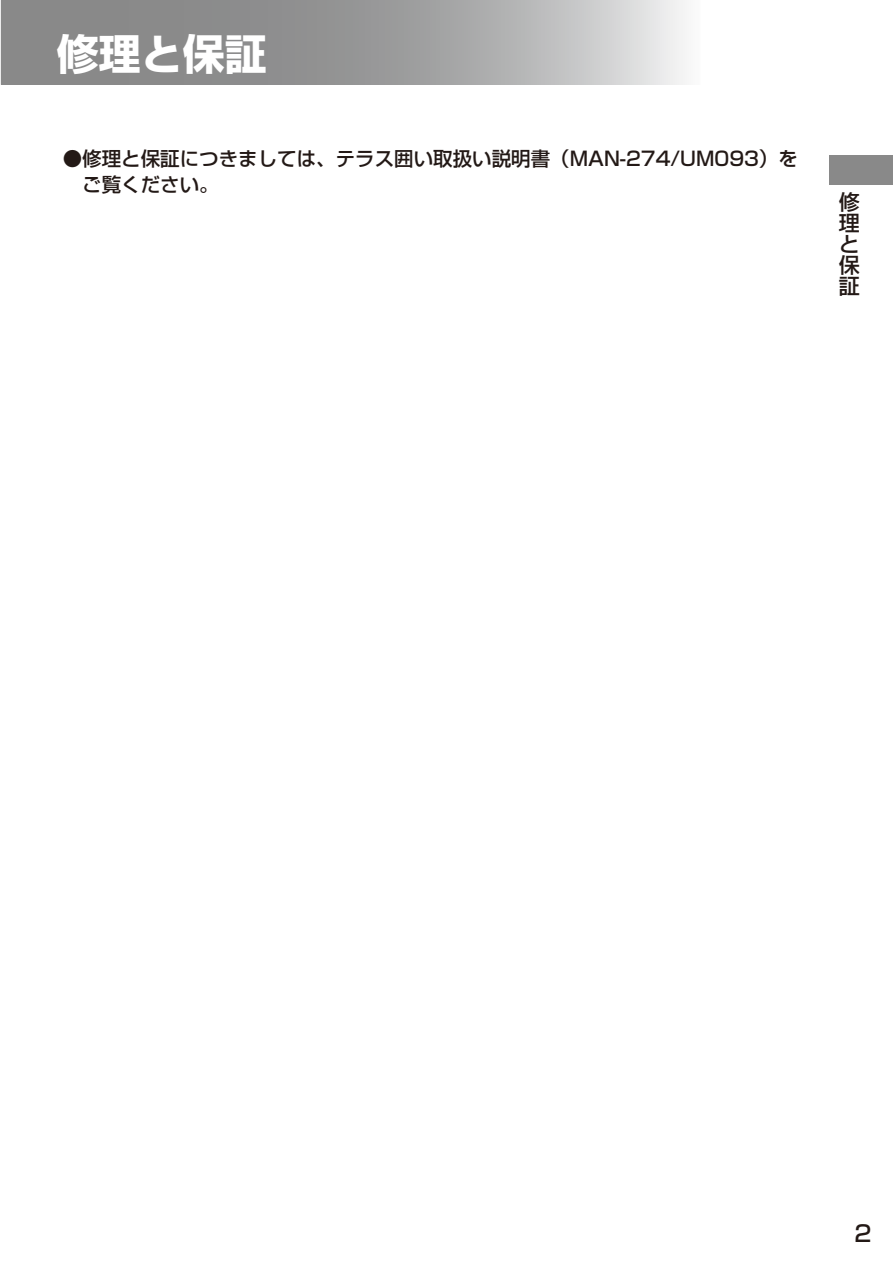
<style>
.page{position:relative;width:893px;height:1263px;background:#fff}
.page>*{position:absolute;margin:0;border:0;box-sizing:border-box;transform-origin:0 0}
.t1{font:42px "Shin Go Pro Bold 90 pv RKSJ H";color:#fff}
.t2{font:22.5px "Shin Go Pro Medium 90 pv RKSJ H";color:#231916}
.t3{font:21px/21px "Shin Go Pro Medium 90 pv RKSJ V";color:#231916;text-align:justify}
.t4{font:19.5px/25.5px "Shin Go Pro Medium 90 pv RKSJ H";color:#231916}
</style>
<div class="page">
<div style="left:1px;top:0;width:129px;height:85px;background:#898989"></div>
<div style="left:130px;top:0;width:55px;height:85px;background:#8a8a8a"></div>
<svg style="left:185px;top:0;width:500px;height:85px;background:#aaabab"></svg>
<div style="left:830px;top:155px;width:63px;height:30px;background:#898989"></div>
<h1 class="t1" style="left:57px;top:38px;width:211px">修理と保証</h1>
<p class="t4" style="left:63px;top:149px;width:737px">●修理と保証につきましては、テラス囲い取扱い説明書（MAN-274/UM093）を　ご覧ください。</p>
<p class="t3" style="left:839px;top:195px;width:22px">修理と保証</p>
<p class="t2" style="left:854px;top:1225px;width:19px">2</p>
</div>
